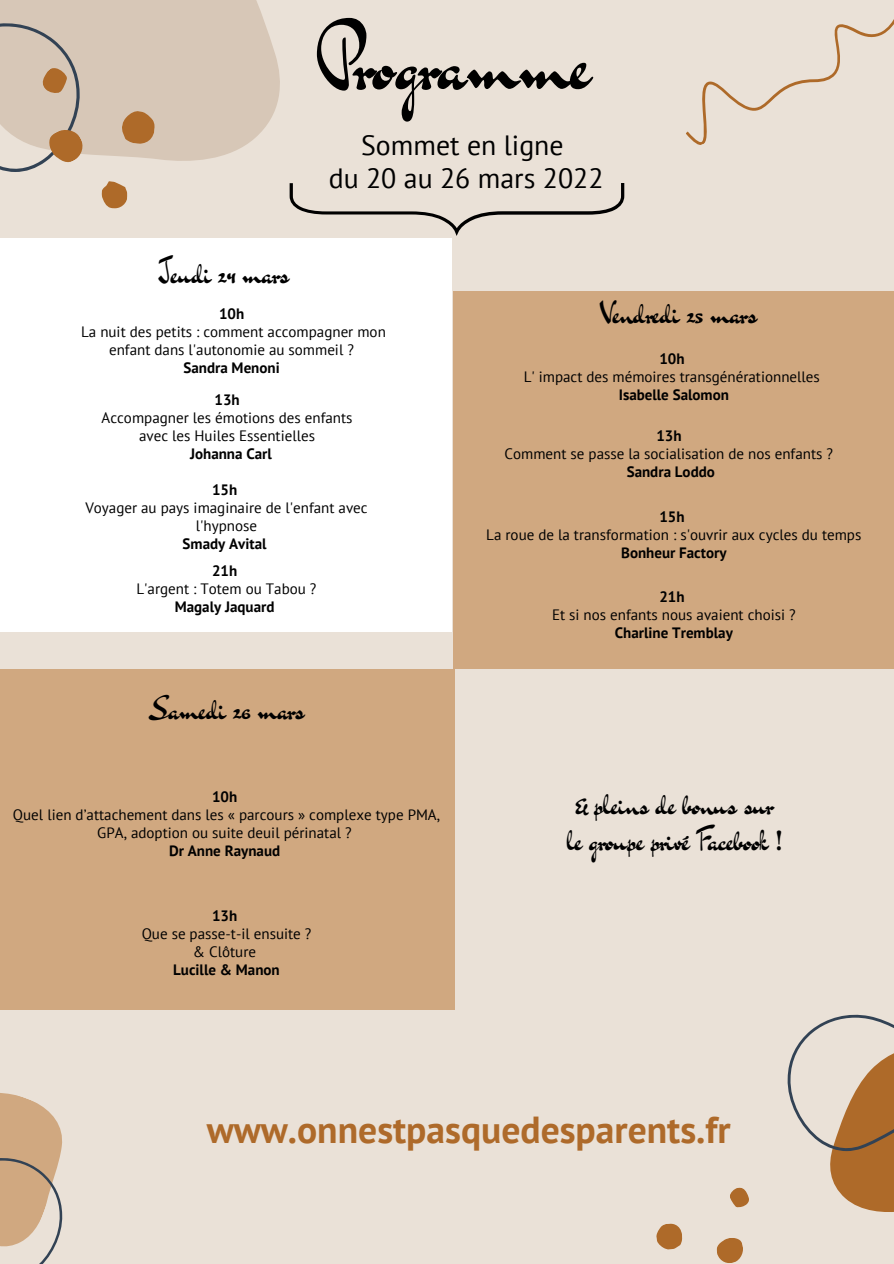
<style>
.page{position:relative;width:894px;height:1264px;background:#fff}
.page>*{position:absolute;margin:0;border:0;box-sizing:border-box;transform-origin:0 0}
.t1{font:79.5px "Dr Sugiyama";color:#000}
.t2{font:700 37.5px "PT Sans";color:#ae6a2a}
.t3{font:30px "Dr Sugiyama";color:#000}
.t4{font:27.75px "PT Sans";color:#000}
.t5{font:15px/18px "PT Sans";color:#000;text-align:center}
.t6{font:700 15px "PT Sans";color:#000}
</style>
<div class="page">
<div style="left:0;top:0;width:893px;height:1263px;background:#eae1d7"></div>
<svg style="left:686px;top:21px;width:207px;height:124px"></svg>
<svg style="left:0;top:1093px;width:63px;height:170px"></svg>
<svg style="left:787px;top:1014px;width:106px;height:197px"></svg>
<svg style="left:0;top:0;width:280px;height:172px;background:#d5c4b3"></svg>
<svg style="left:101px;top:181px;width:27px;height:28px"></svg>
<svg style="left:730px;top:1187px;width:19px;height:21px"></svg>
<svg style="left:656px;top:1223px;width:27px;height:27px"></svg>
<svg style="left:716px;top:1238px;width:27px;height:25px"></svg>
<svg style="left:289px;top:183px;width:335px;height:52px"></svg>
<div style="left:453px;top:292px;width:440px;height:377px;background:#d0a880"></div>
<div style="left:0;top:669px;width:454px;height:340px;background:#d0a880"></div>
<div style="left:0;top:238px;width:451px;height:393px;background:#fff"></div>
<p class="t1" style="left:316px;top:6px;width:274px">Programme</p>
<p class="t4" style="left:361px;top:127px;width:204px">Sommet en ligne</p>
<p class="t4" style="left:328px;top:159px;width:276px">du 20 au 26 mars 2022</p>
<p class="t3" style="left:164px;top:251px;width:131px">Jeudi 24 mars</p>
<p class="t6" style="left:219px;top:304px;width:27px">10h</p>
<p class="t5" style="left:81px;top:322px;width:306px">La nuit des petits : comment accompagner mon enfant dans l'autonomie au sommeil ?</p>
<p class="t6" style="left:183px;top:358px;width:98px">Sandra Menoni</p>
<p class="t3" style="left:158px;top:251px;width:131px">Jeudi 24 mars</p>
<p class="t6" style="left:214px;top:390px;width:27px">13h</p>
<p class="t5" style="left:102px;top:408px;width:252px">Accompagner les émotions des enfants</p>
<p class="t5" style="left:139px;top:426px;width:177px">avec les Huiles Essentielles</p>
<p class="t6" style="left:190px;top:444px;width:83px">Johanna Carl</p>
<p class="t6" style="left:212px;top:480px;width:27px">15h</p>
<p class="t5" style="left:85px;top:498px;width:284px">Voyager au pays imaginaire de l'enfant avec l'hypnose</p>
<p class="t6" style="left:183px;top:534px;width:85px">Smady Avital</p>
<p class="t6" style="left:212px;top:560px;width:27px">21h</p>
<p class="t5" style="left:136px;top:579px;width:181px">L'argent : Totem ou Tabou ?</p>
<p class="t6" style="left:175px;top:596px;width:101px">Magaly Jaquard</p>
<p class="t3" style="left:149px;top:687px;width:157px">Samedi 26 mars</p>
<p class="t6" style="left:212px;top:786px;width:27px">10h</p>
<p class="t5" style="left:13px;top:805px;width:428px">Quel lien d’attachement dans les « parcours » complexe type PMA,<br>GPA, adoption ou suite deuil périnatal ?</p>
<p class="t6" style="left:169px;top:840px;width:113px">Dr Anne Raynaud</p>
<p class="t6" style="left:212px;top:905px;width:27px">13h</p>
<p class="t5" style="left:142px;top:924px;width:171px">Que se passe-t-il ensuite ?</p>
<p class="t5" style="left:193px;top:942px;width:65px">&amp; Clôture</p>
<p class="t6" style="left:173px;top:959px;width:108px">Lucille &amp; Manon</p>
<p class="t3" style="left:599px;top:292px;width:158px">Vendredi 25 mars</p>
<p class="t6" style="left:659px;top:349px;width:27px">10h</p>
<p class="t5" style="left:523px;top:367px;width:297px">L' impact des mémoires transgénérationnelles</p>
<p class="t6" style="left:618px;top:385px;width:112px">Isabelle Salomon</p>
<p class="t6" style="left:656px;top:426px;width:27px">13h</p>
<p class="t5" style="left:504px;top:444px;width:330px">Comment se passe la socialisation de nos enfants ?</p>
<p class="t6" style="left:626px;top:462px;width:90px">Sandra Loddo</p>
<p class="t6" style="left:659px;top:506px;width:27px">15h</p>
<p class="t5" style="left:486px;top:525px;width:376px">La roue de la transformation : s'ouvrir aux cycles du temps</p>
<p class="t6" style="left:621px;top:542px;width:107px">Bonheur Factory</p>
<p class="t6" style="left:659px;top:586px;width:27px">21h</p>
<p class="t5" style="left:552px;top:605px;width:245px">Et si nos enfants nous avaient choisi ?</p>
<p class="t6" style="left:614px;top:622px;width:119px">Charline Tremblay</p>
<p class="t3" style="left:576px;top:782px;width:198px">&amp; pleins de bonus sur</p>
<p class="t3" style="left:567px;top:818px;width:217px">le groupe privé Facebook !</p>
<p class="t2" style="left:207px;top:1104px;width:525px">www.onnestpasquedesparents.fr</p>
</div>
